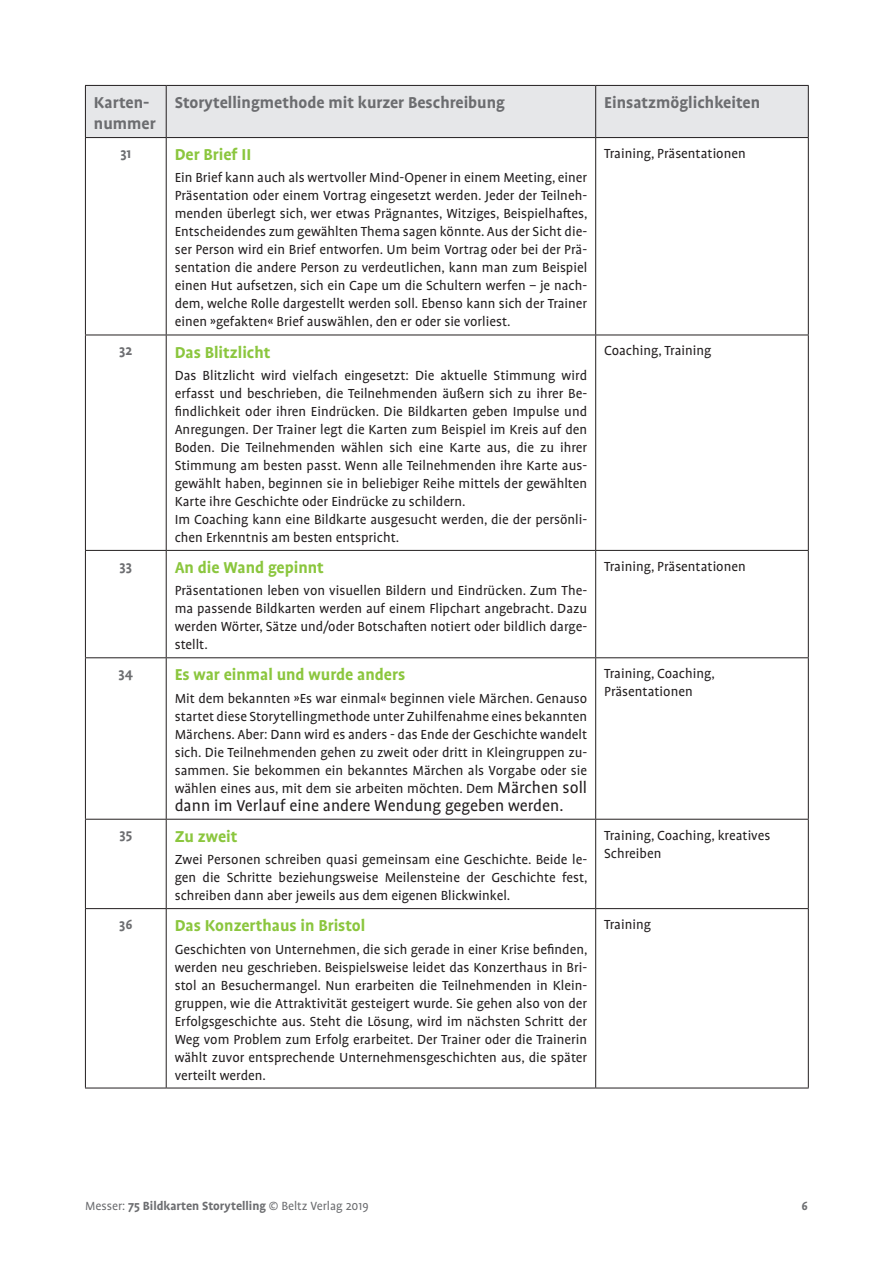
<style>
.page{position:relative;width:893px;height:1263px;background:#fff}
.page>*{position:absolute;margin:0;border:0;box-sizing:border-box;transform-origin:0 0}
.t1{font:700 18px "Profile OT";color:#8bc63e}
.t2{font:700 18px/21px "Profile OT";color:#6c6d70}
.t3{font:18px "Profile OT";color:#231f20}
.t4{font:15px/18px "Profile OT";color:#231f20;text-align:justify}
.t5{font:700 15px "Profile OT";color:#6c6d70}
.t6{font:700 13.5px "Profile OT";color:#6c6d70}
.s1{font-size:18px}
.s2{font-weight:400}
</style>
<div class="page">
<div style="left:86px;top:86px;width:722px;height:51px;background:#e6e7e9"></div>
<hr style="left:85px;top:85px;width:81px;height:1px;background:#231f20">
<hr style="left:85px;top:86px;width:1px;height:51px;background:#231f20">
<hr style="left:166px;top:85px;width:430px;height:1px;background:#231f20">
<hr style="left:166px;top:86px;width:1px;height:51px;background:#231f20">
<hr style="left:596px;top:85px;width:213px;height:1px;background:#231f20">
<hr style="left:595px;top:86px;width:1px;height:51px;background:#231f20">
<hr style="left:808px;top:86px;width:1px;height:51px;background:#231f20">
<hr style="left:85px;top:137px;width:81px;height:1px;background:#231f20">
<hr style="left:166px;top:137px;width:430px;height:1px;background:#231f20">
<hr style="left:596px;top:137px;width:213px;height:1px;background:#231f20">
<hr style="left:85px;top:138px;width:1px;height:197px;background:#231f20">
<hr style="left:166px;top:138px;width:1px;height:197px;background:#231f20">
<hr style="left:595px;top:138px;width:1px;height:197px;background:#231f20">
<hr style="left:808px;top:138px;width:1px;height:197px;background:#231f20">
<hr style="left:85px;top:335px;width:81px;height:1px;background:#231f20">
<hr style="left:85px;top:335px;width:1px;height:215px;background:#231f20">
<hr style="left:166px;top:335px;width:430px;height:1px;background:#231f20">
<hr style="left:166px;top:335px;width:1px;height:215px;background:#231f20">
<hr style="left:596px;top:335px;width:213px;height:1px;background:#231f20">
<hr style="left:595px;top:335px;width:1px;height:215px;background:#231f20">
<hr style="left:808px;top:335px;width:1px;height:215px;background:#231f20">
<hr style="left:85px;top:550px;width:81px;height:1px;background:#231f20">
<hr style="left:85px;top:551px;width:1px;height:106px;background:#231f20">
<hr style="left:166px;top:550px;width:430px;height:1px;background:#231f20">
<hr style="left:166px;top:551px;width:1px;height:106px;background:#231f20">
<hr style="left:596px;top:550px;width:213px;height:1px;background:#231f20">
<hr style="left:595px;top:551px;width:1px;height:106px;background:#231f20">
<hr style="left:808px;top:551px;width:1px;height:106px;background:#231f20">
<hr style="left:85px;top:657px;width:81px;height:1px;background:#231f20">
<hr style="left:85px;top:658px;width:1px;height:161px;background:#231f20">
<hr style="left:166px;top:657px;width:430px;height:1px;background:#231f20">
<hr style="left:166px;top:658px;width:1px;height:161px;background:#231f20">
<hr style="left:596px;top:657px;width:213px;height:1px;background:#231f20">
<hr style="left:595px;top:658px;width:1px;height:161px;background:#231f20">
<hr style="left:808px;top:658px;width:1px;height:161px;background:#231f20">
<hr style="left:85px;top:819px;width:81px;height:1px;background:#231f20">
<hr style="left:85px;top:819px;width:1px;height:89px;background:#231f20">
<hr style="left:166px;top:819px;width:430px;height:1px;background:#231f20">
<hr style="left:166px;top:819px;width:1px;height:89px;background:#231f20">
<hr style="left:596px;top:819px;width:213px;height:1px;background:#231f20">
<hr style="left:595px;top:819px;width:1px;height:89px;background:#231f20">
<hr style="left:808px;top:819px;width:1px;height:89px;background:#231f20">
<hr style="left:85px;top:908px;width:81px;height:1px;background:#231f20">
<hr style="left:85px;top:909px;width:1px;height:179px;background:#231f20">
<hr style="left:166px;top:908px;width:430px;height:1px;background:#231f20">
<hr style="left:166px;top:909px;width:1px;height:179px;background:#231f20">
<hr style="left:596px;top:908px;width:213px;height:1px;background:#231f20">
<hr style="left:595px;top:909px;width:1px;height:179px;background:#231f20">
<hr style="left:808px;top:909px;width:1px;height:179px;background:#231f20">
<hr style="left:85px;top:1088px;width:81px;height:1px;background:#231f20">
<hr style="left:166px;top:1088px;width:430px;height:1px;background:#231f20">
<hr style="left:596px;top:1088px;width:213px;height:1px;background:#231f20">
<p class="t2" style="left:94px;top:93px;width:63px">Karten&shy;nummer</p>
<p class="t2" style="left:175px;top:93px;width:332px">Storytellingmethode mit kurzer Beschreibung</p>
<p class="t2" style="left:604px;top:93px;width:157px">Einsatzmöglichkeiten</p>
<p class="t5" style="left:120px;top:145px;width:12px">31</p>
<p class="t1" style="left:175px;top:145px;width:78px">Der Brief II</p>
<p class="t4" style="left:175px;top:170px;width:414px">Ein Brief kann auch als wertvoller Mind-Opener in einem Meeting, einer Präsentation oder einem Vortrag eingesetzt werden. Jeder der Teilneh&shy;menden überlegt sich, wer etwas Prägnantes, Witziges, Beispielhaftes, Entscheidendes zum gewählten Thema sagen könnte. Aus der Sicht die&shy;ser Person wird ein Brief entworfen. Um beim Vortrag oder bei der Prä&shy;sentation die andere Person zu verdeutlichen, kann man zum Beispiel einen Hut aufsetzen, sich ein Cape um die Schultern werfen – je nach&shy;dem, welche Rolle dargestellt werden soll. Ebenso kann sich der Trainer einen »gefakten« Brief auswählen, den er oder sie vorliest.</p>
<p class="t4" style="left:604px;top:145px;width:143px">Training, Präsentationen</p>
<p class="t5" style="left:119px;top:343px;width:14px">32</p>
<p class="t1" style="left:175px;top:342px;width:97px">Das Blitzlicht</p>
<p class="t4" style="left:175px;top:367px;width:414px;text-align:left">Das Blitzlicht wird vielfach eingesetzt: Die aktuelle Stimmung wird erfasst und beschrieben, die Teilnehmenden äußern sich zu ihrer Be&shy;findlichkeit oder ihren Eindrücken. Die Bildkarten geben Impulse und Anregungen. Der Trainer legt die Karten zum Beispiel im Kreis auf den Boden. Die Teilnehmenden wählen sich eine Karte aus, die zu ihrer Stimmung am besten passt. Wenn alle Teilnehmenden ihre Karte aus&shy;gewählt haben, beginnen sie in beliebiger Reihe mittels der gewählten Karte ihre Geschichte oder Eindrücke zu schildern.<br>Im Coaching kann eine Bildkarte ausgesucht werden, die der persönli&shy;chen Erkenntnis am besten entspricht.</p>
<p class="t5" style="left:120px;top:558px;width:14px">33</p>
<p class="t1" style="left:175px;top:558px;width:151px">An die Wand gepinnt</p>
<p class="t4" style="left:175px;top:582px;width:414px">Präsentationen leben von visuellen Bildern und Eindrücken. Zum The&shy;ma passende Bildkarten werden auf einem Flipchart angebracht. Dazu werden Wörter, Sätze und/oder Botschaften notiert oder bildlich darge&shy;stellt.</p>
<p class="t5" style="left:119px;top:665px;width:16px">34</p>
<p class="t1" style="left:175px;top:665px;width:232px">Es war einmal und wurde anders</p>
<p class="t4" style="left:175px;top:690px;width:414px">Mit dem bekannten »Es war einmal« beginnen viele Märchen. Genauso startet diese Storytellingmethode unter Zuhilfenahme eines bekannten Märchens. Aber: Dann wird es anders - das Ende der Geschichte wandelt sich. Die Teilnehmenden gehen zu zweit oder dritt in Kleingruppen zu&shy;sammen. Sie bekommen ein bekanntes Märchen als Vorgabe oder sie wählen eines aus, mit dem sie arbeiten möchten. Dem <span class="s1">Märchen soll</span></p>
<p class="t3" style="left:175px;top:796px;width:390px">dann im Verlauf eine andere Wendung gegeben werden.</p>
<p class="t5" style="left:119px;top:827px;width:14px">35</p>
<p class="t1" style="left:175px;top:826px;width:64px">Zu zweit</p>
<p class="t4" style="left:175px;top:851px;width:414px">Zwei Personen schreiben quasi gemeinsam eine Geschichte. Beide le&shy;gen die Schritte beziehungsweise Meilensteine der Geschichte fest, schreiben dann aber jeweils aus dem eigenen Blickwinkel.</p>
<p class="t5" style="left:119px;top:916px;width:15px">36</p>
<p class="t1" style="left:175px;top:916px;width:192px">Das Konzerthaus in Bristol</p>
<p class="t4" style="left:175px;top:941px;width:414px">Geschichten von Unternehmen, die sich gerade in einer Krise befinden, werden neu geschrieben. Beispielsweise leidet das Konzerthaus in Bri&shy;stol an Besuchermangel. Nun erarbeiten die Teilnehmenden in Klein&shy;gruppen, wie die Attraktivität gesteigert wurde. Sie gehen also von der Erfolgsgeschichte aus. Steht die Lösung, wird im nächsten Schritt der Weg vom Problem zum Erfolg erarbeitet. Der Trainer oder die Trainerin wählt zuvor entsprechende Unternehmensgeschichten aus, die später verteilt werden.</p>
<p class="t4" style="left:604px;top:342px;width:109px">Coaching, Training</p>
<p class="t4" style="left:604px;top:558px;width:143px">Training, Präsentationen</p>
<p class="t4" style="left:604px;top:665px;width:112px">Training, Coaching,<br>Präsentationen</p>
<p class="t4" style="left:604px;top:827px;width:168px">Training, Coaching, kreatives<br>Schreiben</p>
<p class="t4" style="left:604px;top:916px;width:48px">Training</p>
<p class="t6" style="left:85px;top:1198px;width:285px"><span class="s2">Messer:</span> 75 Bildkarten Storytelling <span class="s2">© Beltz Verlag 2019</span></p>
<p class="t6" style="left:802px;top:1198px;width:8px">6</p>
</div>
